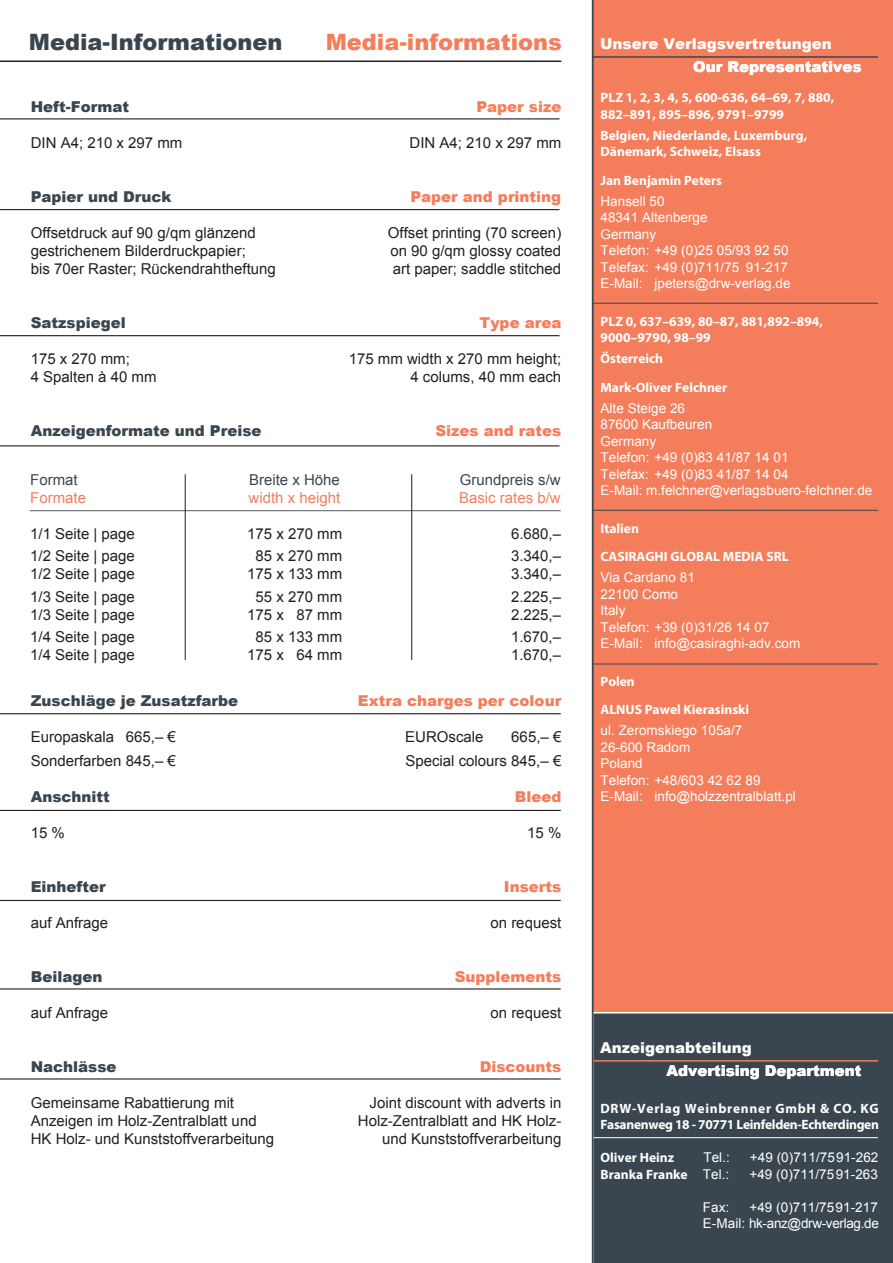
<style>
.page{position:relative;width:893px;height:1263px;background:#fff}
.page>*{position:absolute;margin:0;border:0;box-sizing:border-box;transform-origin:0 0}
.t1{font:900 22.5px "Arial";color:#3a464f}
.t2{font:900 22.5px "Arial";color:#f47e5c}
.t3{font:15px/18px "Arial";color:#231f20}
.t4{font:900 15px "Arial";color:#3a464f}
.t5{font:900 15px "Arial";color:#f47e5c}
.t6{font:900 15px/22.6px "Arial";color:#fff}
.t7{font:15px "Arial";color:#f47e5c}
.t8{font:15px "Arial";color:#3a464f}
.t9{font:13.5px/16.5px "Arial";letter-spacing:.005em;color:#fff}
.t10{font:700 13.5px/16.5px "Myriad Pro";color:#fff}
.t11{font:700 13.5px/16.2px "Myriad Pro";letter-spacing:-.025em;color:#fff}
.s1{font-family:"Arial";font-weight:400}
</style>
<div class="page">
<hr style="left:0;top:118px;width:559px;height:1px;background:#231f20">
<hr style="left:0;top:209px;width:559px;height:1px;background:#231f20">
<hr style="left:0;top:335px;width:559px;height:1px;background:#231f20">
<hr style="left:0;top:713px;width:561px;height:1px;background:#231f20">
<hr style="left:0;top:810px;width:561px;height:1px;background:#231f20">
<hr style="left:0;top:900px;width:561px;height:1px;background:#231f20">
<hr style="left:0;top:988px;width:561px;height:1px;background:#231f20">
<hr style="left:0;top:1078px;width:561px;height:1px;background:#231f20">
<hr style="left:0;top:445px;width:559px;height:1px;background:#231f20">
<hr style="left:30px;top:510px;width:531px;height:1px;background:#57585a">
<hr style="left:0;top:60px;width:561px;height:2px;background:#231f20">
<hr style="left:185px;top:474px;width:1px;height:186px;background:#231f20">
<hr style="left:411px;top:474px;width:1px;height:186px;background:#231f20">
<svg style="left:592px;top:0;width:301px;height:1263px;background:#ce7259"></svg>
<hr style="left:593px;top:664px;width:285px;height:1px;background:#3a464f">
<hr style="left:593px;top:510px;width:285px;height:1px;background:#3a464f">
<hr style="left:593px;top:303px;width:285px;height:1px;background:#3a464f">
<h1 class="t1" style="left:29px;top:25px;width:255px">Media-Informationen</h1>
<h1 class="t2" style="left:326px;top:25px;width:238px">Media-informations</h1>
<p class="t4" style="left:31px;top:95px;width:100px">Heft-Format</p>
<p class="t3" style="left:31px;top:133px;width:153px">DIN A4; 210 x 297 mm</p>
<p class="t5" style="left:476px;top:95px;width:87px">Paper size</p>
<p class="t3" style="left:410px;top:133px;width:153px">DIN A4; 210 x 297 mm</p>
<p class="t4" style="left:31px;top:185px;width:142px">Papier und Druck</p>
<p class="t3" style="left:31px;top:223px;width:247px">Offsetdruck auf 90 g/qm glänzend gestrichenem Bilderdruckpapier;<br>bis 70er Raster; Rückendrahtheftung</p>
<p class="t4" style="left:31px;top:311px;width:97px">Satzspiegel</p>
<p class="t3" style="left:31px;top:349px;width:127px">175 x 270 mm;<br>4 Spalten à 40 mm</p>
<p class="t5" style="left:410px;top:185px;width:152px">Paper and printing</p>
<p class="t3" style="left:388px;top:223px;width:175px;text-align:justify">Offset printing (70 screen) on 90 g/qm glossy coated art paper; saddle stitched</p>
<p class="t5" style="left:480px;top:311px;width:83px">Type area</p>
<p class="t3" style="left:349px;top:349px;width:214px;text-align:right">175 mm width x 270 mm height;<br>4 colums, 40 mm each</p>
<p class="t4" style="left:31px;top:419px;width:232px">Anzeigenformate und Preise</p>
<p class="t8" style="left:30px;top:470px;width:49px">Format</p>
<p class="t7" style="left:30px;top:488px;width:57px">Formate</p>
<p class="t3" style="left:30px;top:523px;width:106px;line-height:22.5px">1/1 Seite | page<br>1/2 Seite | page</p>
<p class="t3" style="left:30px;top:563px;width:106px;line-height:22.5px">1/2 Seite | page<br>1/3 Seite | page</p>
<p class="t3" style="left:30px;top:604px;width:106px;line-height:22.5px">1/3 Seite | page<br>1/4 Seite | page</p>
<p class="t3" style="left:30px;top:646px;width:106px">1/4 Seite | page</p>
<p class="t8" style="left:249px;top:470px;width:92px">Breite x Höhe</p>
<p class="t7" style="left:249px;top:488px;width:93px">width x height</p>
<p class="t3" style="left:247px;top:523px;width:97px;line-height:22.5px;text-align:center">175 x 270 mm<br>85 x 270 mm</p>
<p class="t3" style="left:247px;top:563px;width:97px;line-height:22.5px;text-align:center">175 x 133 mm<br>55 x 270 mm</p>
<p class="t3" style="left:247px;top:604px;width:97px;line-height:22.5px;text-align:center">175 x 87 mm<br>85 x 133 mm</p>
<p class="t3" style="left:247px;top:646px;width:97px">175 x 64 mm</p>
<p class="t4" style="left:31px;top:689px;width:209px">Zuschläge je Zusatzfarbe</p>
<p class="t3" style="left:31px;top:724px;width:147px;line-height:24px">Europaskala 665,– €<br>Sonderfarben 845,– €</p>
<p class="t4" style="left:31px;top:785px;width:81px">Anschnitt</p>
<p class="t3" style="left:31px;top:823px;width:36px">15 %</p>
<p class="t5" style="left:435px;top:419px;width:127px">Sizes and rates</p>
<p class="t8" style="left:460px;top:470px;width:102px">Grundpreis s/w</p>
<p class="t7" style="left:459px;top:488px;width:103px">Basic rates b/w</p>
<p class="t3" style="left:511px;top:523px;width:52px;line-height:22.5px">6.680,–<br>3.340,–</p>
<p class="t3" style="left:511px;top:563px;width:52px;line-height:22.5px">3.340,–<br>2.225,–</p>
<p class="t3" style="left:511px;top:604px;width:52px;line-height:22.5px">2.225,–<br>1.670,–</p>
<p class="t3" style="left:511px;top:646px;width:52px">1.670,–</p>
<p class="t5" style="left:358px;top:689px;width:205px">Extra charges per colour</p>
<p class="t3" style="left:405px;top:727px;width:80px">EUROscale</p>
<p class="t3" style="left:405px;top:724px;width:157px;line-height:24px;text-align:right">665,– €<br>Special colours 845,– €</p>
<p class="t5" style="left:515px;top:785px;width:48px">Bleed</p>
<p class="t3" style="left:527px;top:823px;width:36px">15 %</p>
<p class="t4" style="left:31px;top:875px;width:77px">Einhefter</p>
<p class="t3" style="left:31px;top:913px;width:79px">auf Anfrage</p>
<p class="t4" style="left:31px;top:965px;width:73px">Beilagen</p>
<p class="t3" style="left:31px;top:1003px;width:79px">auf Anfrage</p>
<p class="t4" style="left:31px;top:1055px;width:87px">Nachlässe</p>
<p class="t3" style="left:31px;top:1093px;width:245px">Gemeinsame Rabattierung mit<br>Anzeigen im Holz-Zentralblatt und<br>HK Holz- und Kunststoffverarbeitung</p>
<p class="t5" style="left:504px;top:875px;width:59px">Inserts</p>
<p class="t3" style="left:490px;top:913px;width:72px">on request</p>
<p class="t5" style="left:455px;top:965px;width:108px">Supplements</p>
<p class="t3" style="left:490px;top:1003px;width:72px">on request</p>
<p class="t5" style="left:480px;top:1055px;width:83px">Discounts</p>
<p class="t3" style="left:358px;top:1093px;width:205px;text-align:right">Joint discount with adverts in<br>Holz-Zentralblatt and HK Holz&shy;und Kunststoffverarbeitung</p>
<p class="t6" style="left:600px;top:32px;width:233px">Unsere Verlagsvertretungen</p>
<p class="t6" style="left:693px;top:55px;width:170px">Our Representatives</p>
<p class="t10" style="left:600px;top:89px;width:235px">PLZ 1, 2, 3, 4, 5, 600-636, 64–69, 7, 880,<br>882–891, 895–896, 9791–9799</p>
<p class="t10" style="left:600px;top:126px;width:208px">Belgien, Niederlande, Luxemburg,<br>Dänemark, Schweiz, Elsass</p>
<p class="t10" style="left:600px;top:171px;width:123px">Jan Benjamin Peters</p>
<p class="t9" style="left:600px;top:193px;width:191px">Hansell 50<br>48341 Altenberge<br>Germany<br>Telefon: +49 (0)25 05/93 92 50<br>Telefax: +49 (0)711/75 91-217<br>E-Mail: jpeters@drw-verlag.de</p>
<p class="t10" style="left:600px;top:312px;width:224px">PLZ 0, 637–639, 80–87, 881,892–894,<br>9000–9790, 98–99</p>
<p class="t10" style="left:600px;top:344px;width:128px;line-height:28.5px">Österreich<br>Mark-Oliver Felchner</p>
<p class="t9" style="left:600px;top:400px;width:273px">Alte Steige 26<br>87600 Kaufbeuren<br>Germany<br>Telefon: +49 (0)83 41/87 14 01<br>Telefax: +49 (0)83 41/87 14 04<br>E-Mail: m.felchner@verlagsbuero-felchner.de</p>
<p class="t10" style="left:600px;top:513px;width:190px;line-height:28.5px">Italien<br>CASIRAGHI GLOBAL MEDIA SRL</p>
<p class="t9" style="left:600px;top:569px;width:201px">Via Cardano 81<br>22100 Como<br>Italy<br>Telefon: +39 (0)31/26 14 07<br>E-Mail: info@casiraghi-adv.com</p>
<p class="t10" style="left:600px;top:666px;width:150px;line-height:28.5px">Polen<br>ALNUS Pawel Kierasinski</p>
<p class="t9" style="left:600px;top:722px;width:197px">ul. Zeromskiego 105a/7<br>26-600 Radom<br>Poland<br>Telefon: +48/603 42 62 89<br>E-Mail: info@holzzentralblatt.pl</p>
<p class="t6" style="left:667px;top:1036px;width:196px;text-indent:-67px">Anzeigenabteilung<br>Advertising Department</p>
<p class="t11" style="left:600px;top:1100px;width:280px">DRW-Verlag Weinbrenner GmbH &amp; CO. KG<br>Fasanenweg 18 - 70771 Leinfelden-Echterdingen</p>
<p class="t10" style="left:600px;top:1149px;width:75px">Oliver Heinz</p>
<p class="t9" style="left:703px;top:1149px;width:28px">Tel.:</p>
<p class="t9" style="left:750px;top:1149px;width:130px">+49 (0)711/7591-262</p>
<p class="t10" style="left:600px;top:1166px;width:130px">Branka Franke <span class="s1">Tel.:</span></p>
<p class="t9" style="left:749px;top:1166px;width:130px">+49 (0)711/7591-263</p>
<p class="t9" style="left:703px;top:1199px;width:28px">Fax:</p>
<p class="t9" style="left:703px;top:1199px;width:177px;text-align:right">+49 (0)711/7591-217<br>E-Mail: hk-anz@drw-verlag.de</p>
</div>
